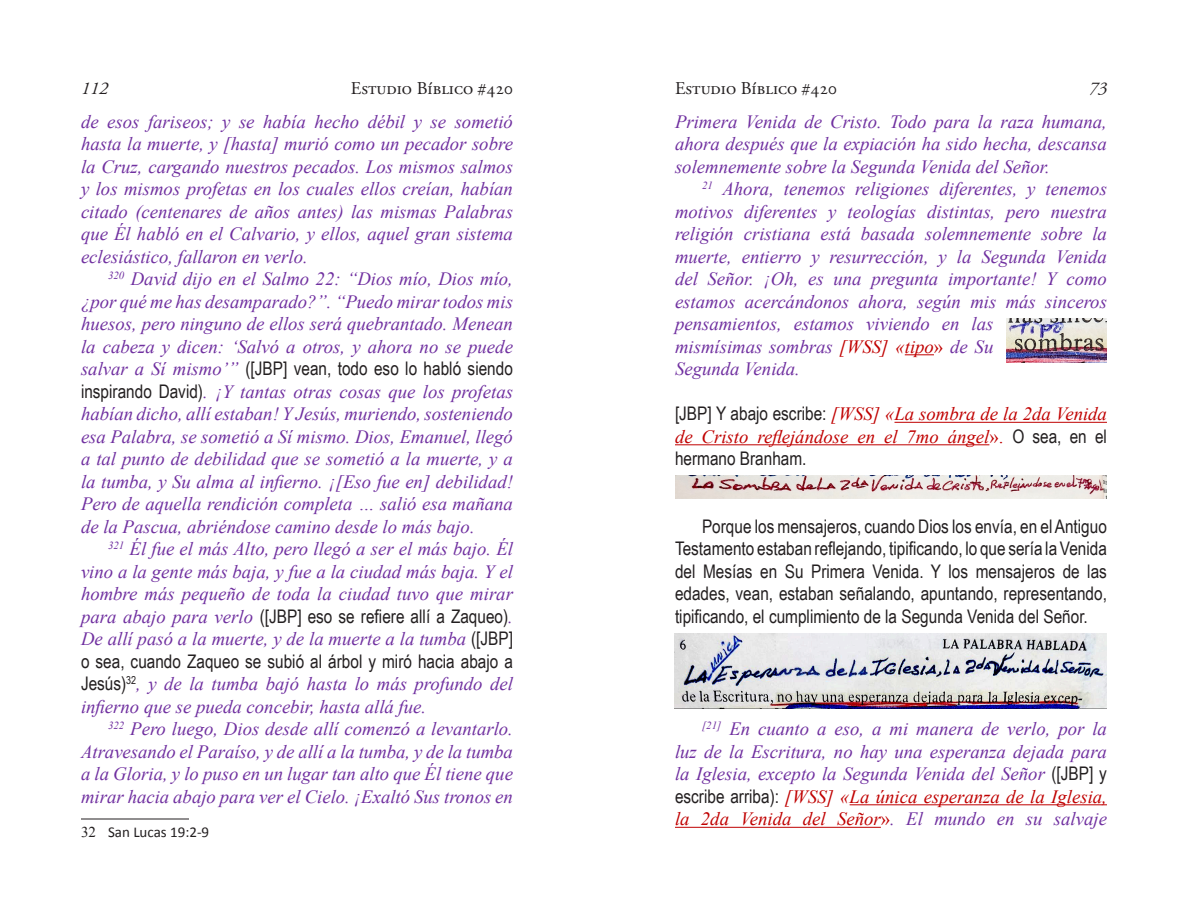
<style>
.page{position:relative;width:1188px;height:918px;background:#fff}
.page>*{position:absolute;margin:0;border:0;box-sizing:border-box;transform-origin:0 0}
.t1{font:italic 18.75px/22.5px "Times New Roman";color:#7030a0;text-align:justify}
.t2{font:18.75px/22.5px "Arial Narrow";color:#231f20;text-align:justify}
.t3{font:italic 18.75px/22.5px "Times New Roman";color:#c00000}
.t4{font:18px "Adobe Garamond Pro";color:#231f20}
.t5{font:italic 18px "Adobe Garamond Pro";color:#231f20}
.t6{font:15px "Calibri";color:#231f20}
.s1{font-family:"Times New Roman";font-style:italic;color:#7030a0}
.s2{font-family:"Arial Narrow";font-style:normal;color:#231f20}
.s3{font-family:"Times New Roman"}
.s4{color:#c00000}
.s5{font-style:normal;color:#c00000}
.s6{font-style:normal}
</style>
<div class="page">
<hr style="left:81px;top:819px;width:108px;height:1px;background:#231f20">
<svg style="left:905px;top:355px;width:29px;height:1px"></svg>
<hr style="left:895px;top:422px;width:212px;height:1px;background:#c00000">
<hr style="left:675px;top:445px;width:314px;height:1px;background:#c00000">
<hr style="left:850px;top:805px;width:257px;height:1px;background:#c00000">
<hr style="left:675px;top:827px;width:206px;height:1px;background:#c00000">
<img style="left:1007px;top:318px;width:100px;height:45px">
<img style="left:675px;top:476px;width:432px;height:22px">
<img style="left:675px;top:634px;width:432px;height:75px">
<p class="t5" style="left:81px;top:78px;width:28px">112</p>
<p class="t4" style="left:351px;top:78px;width:164px">Estudio Bíblico #420</p>
<p class="t1" style="left:81px;top:110px;width:434px">de esos fariseos; y se había hecho débil y se sometió hasta la muerte, y [hasta] murió como un pecador sobre la Cruz, cargando nuestros pecados. Los mismos salmos y los mismos profetas en los cuales ellos creían, habían citado (centenares de años antes) las mismas Palabras que Él habló en el Calvario, y ellos, aquel gran sistema eclesiástico, fallaron en verlo.</p>
<p class="t1" style="left:81px;top:267px;width:434px;text-indent:27px"><sup>320</sup> David dijo en el Salmo 22: “Dios mío, Dios mío, ¿por qué me has desamparado?”. “Puedo mirar todos mis huesos, pero ninguno de ellos será quebrantado. Menean la cabeza y dicen: ‘Salvó a otros, y ahora no se puede</p>
<p class="t2" style="left:81px;top:357px;width:433px"><span class="s1">salvar a Sí mismo’”</span> ([JBP] vean, todo eso lo habló siendo</p>
<p class="t1" style="left:81px;top:380px;width:434px"><span class="s2">inspirando David)</span>. ¡Y tantas otras cosas que los profetas habían dicho, allí estaban! Y Jesús, muriendo, sosteniendo esa Palabra, se sometió a Sí mismo. Dios, Emanuel, llegó a tal punto de debilidad que se sometió a la muerte, y a la tumba, y Su alma al infierno. ¡[Eso fue en] debilidad!<br>Pero de aquella rendición completa … salió esa mañana de la Pascua, abriéndose camino desde lo más bajo.</p>
<p class="t1" style="left:81px;top:537px;width:434px;text-indent:27px"><sup>321</sup> Él fue el más Alto, pero llegó a ser el más bajo. Él vino a la gente más baja, y fue a la ciudad más baja. Y el hombre más pequeño de toda la ciudad tuvo que mirar</p>
<p class="t2" style="left:81px;top:604px;width:433px"><span class="s1">para abajo para verlo</span> ([JBP] eso se refiere allí a Zaqueo)<span class="s1">.</span></p>
<p class="t1" style="left:81px;top:627px;width:434px">De allí pasó a la muerte, y de la muerte a la tumba <span class="s2">([JBP]</span></p>
<p class="t2" style="left:81px;top:649px;width:434px">o sea, cuando Zaqueo se subió al árbol y miró hacia abajo a</p>
<p class="t1" style="left:81px;top:672px;width:434px"><span class="s2">Jesús)</span><sup>32</sup>, y de la tumba bajó hasta lo más profundo del infierno que se pueda concebir, hasta allá fue.</p>
<p class="t1" style="left:81px;top:717px;width:434px;text-indent:27px"><sup>322</sup> Pero luego, Dios desde allí comenzó a levantarlo.<br>Atravesando el Paraíso, y de allí a la tumba, y de la tumba a la Gloria, y lo puso en un lugar tan alto que Él tiene que mirar hacia abajo para ver el Cielo. ¡Exaltó Sus tronos en</p>
<p class="t6" style="left:81px;top:822px;width:130px"><span class="s3">32</span> San Lucas 19:2-9</p>
<p class="t4" style="left:675px;top:78px;width:164px">Estudio Bíblico #420</p>
<p class="t5" style="left:1089px;top:78px;width:19px">73</p>
<p class="t1" style="left:675px;top:110px;width:433px">Primera Venida de Cristo. Todo para la raza humana, ahora después que la expiación ha sido hecha, descansa solemnemente sobre la Segunda Venida del Señor.</p>
<p class="t1" style="left:675px;top:177px;width:434px;text-align:left;text-indent:27px"><sup>21</sup> Ahora, tenemos religiones diferentes, y tenemos motivos diferentes y teologías distintas, pero nuestra religión cristiana está basada solemnemente sobre la muerte, entierro y resurrección, y la Segunda Venida del Señor. ¡Oh, es una pregunta importante! Y como estamos acercándonos ahora, según mis más sinceros pensamientos, estamos viviendo en las<br>mismísimas sombras <span class="s4">[WSS] «tipo</span><span class="s5">»</span> de Su<br>Segunda Venida.</p>
<p class="t3" style="left:675px;top:402px;width:434px"><span class="s2">[JBP] Y abajo escribe:</span> [WSS] «La sombra de la 2da Venida de Cristo reflejándose en el 7mo ángel<span class="s6">».</span> <span class="s2">O sea, en el</span></p>
<p class="t2" style="left:675px;top:447px;width:133px">hermano Branham.</p>
<p class="t2" style="left:675px;top:514px;width:433px;text-indent:27px">Porque los mensajeros, cuando Dios los envía, en el Antiguo Testamento estaban reflejando, tipificando, lo que sería la Venida del Mesías en Su Primera Venida. Y los mensajeros de las edades, vean, estaban señalando, apuntando, representando, tipificando, el cumplimiento de la Segunda Venida del Señor.</p>
<p class="t1" style="left:675px;top:717px;width:434px;text-indent:27px"><sup>[21]</sup> En cuanto a eso, a mi manera de verlo, por la luz de la Escritura, no hay una esperanza dejada para la Iglesia, excepto la Segunda Venida del Señor <span class="s2">([JBP] y escribe arriba):</span> <span class="s4">[WSS] «La única esperanza de la Iglesia, la 2da Venida del Señor</span><span class="s5">»</span>. El mundo en su salvaje</p>
</div>
